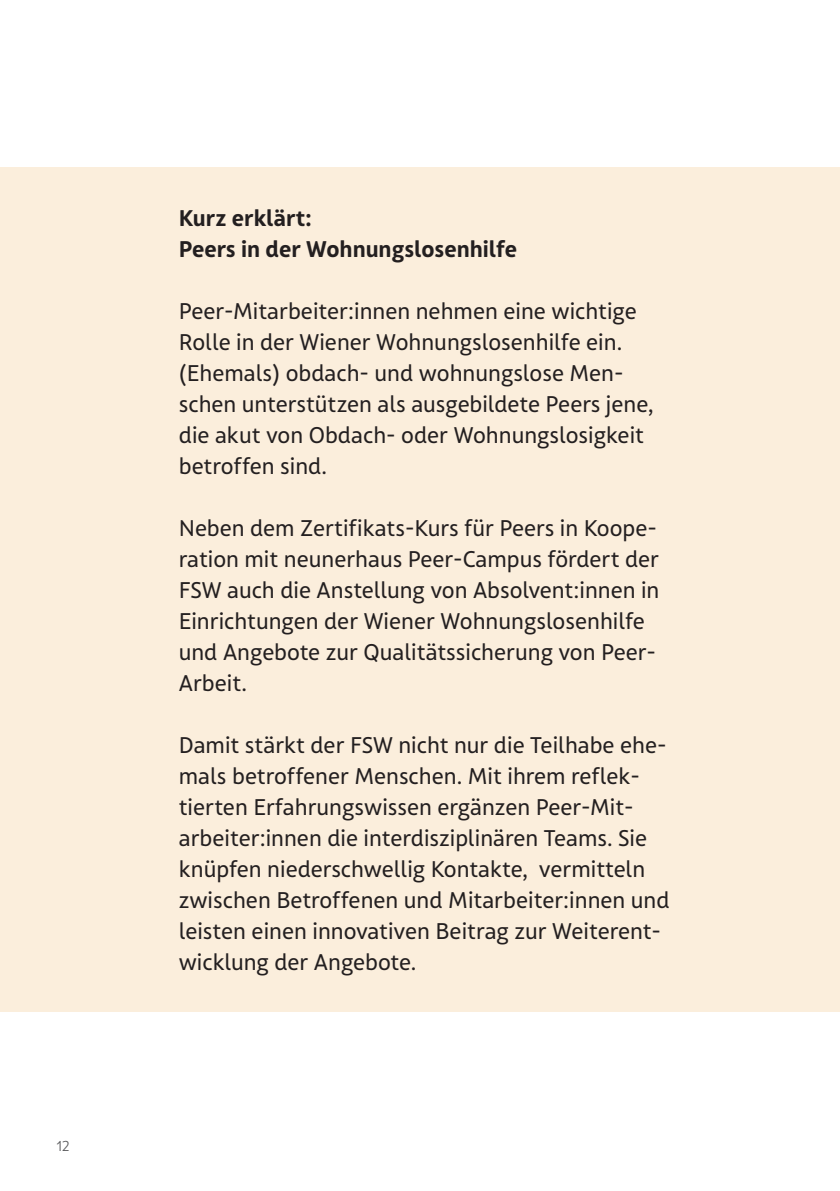
<style>
.page{position:relative;width:840px;height:1191px;background:#fff}
.page>*{position:absolute;margin:0;border:0;box-sizing:border-box;transform-origin:0 0}
.t1{font:22px/31px "FSW Sans Pro";color:#231f20}
.t2{font:700 22px/31px "FSW Sans Pro";color:#231f20}
.t3{font:300 14px "FSW Sans Pro";color:#57585a}
</style>
<div class="page">
<div style="left:0;top:167px;width:839px;height:844px;background:#fbeedc"></div>
<p class="t3" style="left:57px;top:1138px;width:14px">12</p>
<p class="t2" style="left:179px;top:202px;width:339px">Kurz erklärt:<br>Peers in der Wohnungslosenhilfe</p>
<p class="t1" style="left:179px;top:296px;width:476px">Peer-Mitarbeiter:innen nehmen eine wichtige Rolle in der Wiener Wohnungslosenhilfe ein. (Ehemals) obdach- und wohnungslose Men&shy;schen unterstützen als ausgebildete Peers jene, die akut von Obdach- oder Wohnungslosigkeit betroffen sind.</p>
<p class="t1" style="left:179px;top:513px;width:482px">Neben dem Zertifikats-Kurs für Peers in Koope&shy;ration mit neunerhaus Peer-Campus fördert der FSW auch die Anstellung von Absolvent:innen in Einrichtungen der Wiener Wohnungslosenhilfe und Angebote zur Qualitätssicherung von Peer-Arbeit.</p>
<p class="t1" style="left:179px;top:730px;width:492px">Damit stärkt der FSW nicht nur die Teilhabe ehe&shy;mals betroffener Menschen. Mit ihrem reflek&shy;tierten Erfahrungswissen ergänzen Peer-Mit&shy;arbeiter:innen die interdisziplinären Teams. Sie knüpfen niederschwellig Kontakte, vermitteln zwischen Betroffenen und Mitarbeiter:innen und leisten einen innovativen Beitrag zur Weiterent&shy;wicklung der Angebote.</p>
</div>
